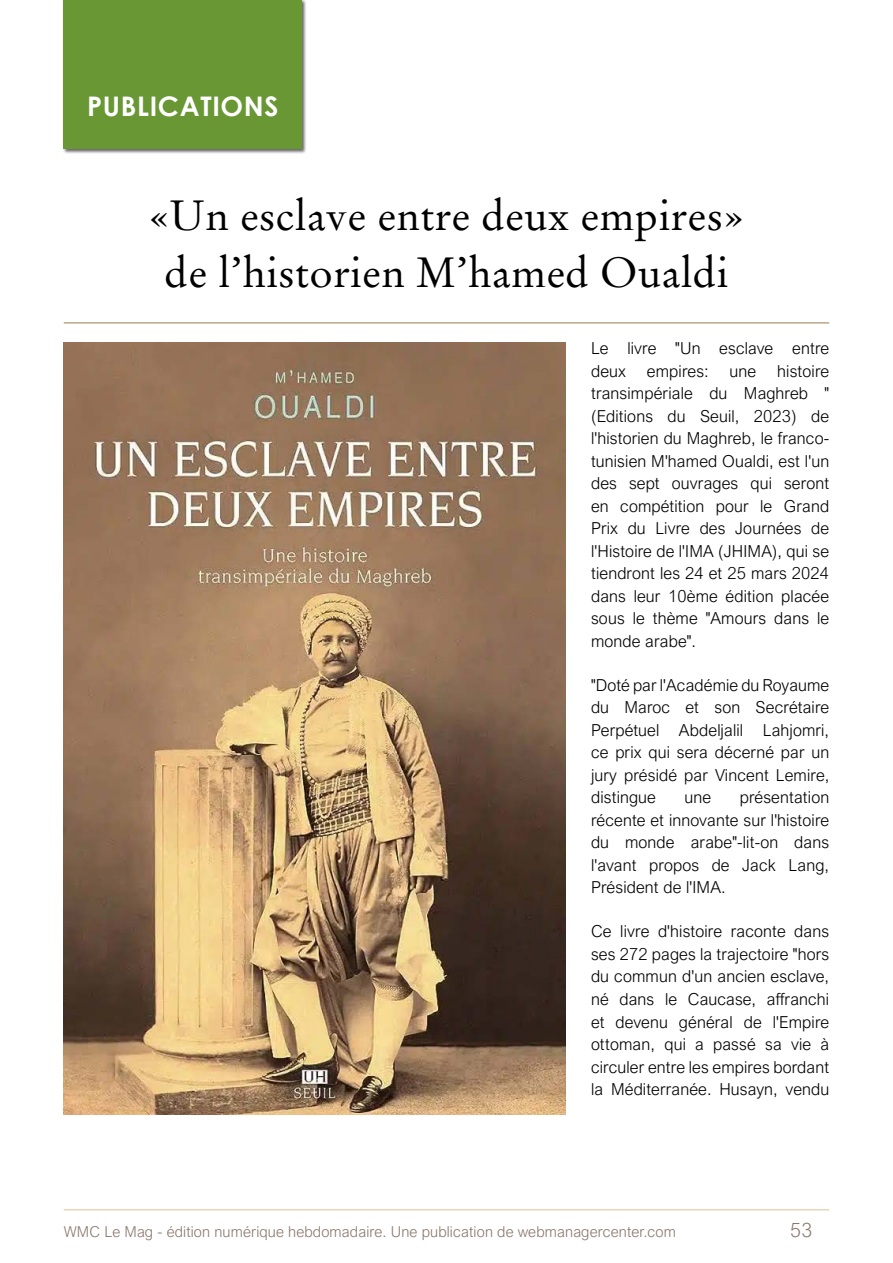
<style>
.page{position:relative;width:893px;height:1263px;background:#fff}
.page>*{position:absolute;margin:0;border:0;box-sizing:border-box;transform-origin:0 0}
.t1{font:42px/57px "Stempel Garamond W04";letter-spacing:.01em;color:#000;text-align:center}
.t2{font:700 27px "Century Gothic";letter-spacing:.025em;color:#fff}
.t3{font:300 19.5px "Arial Nova W07";color:#8b776e}
.t4{font:300 16.5px/22.5px "Arial Nova";letter-spacing:.01em;color:#000;text-align:justify}
.t5{font:300 15px "Arial Nova W07";letter-spacing:.01em;color:#8b776e}
</style>
<div class="page">
<hr style="left:64px;top:1209px;width:765px;height:1px;background:#e0cda9">
<div style="left:63px;top:0;width:244px;height:154px;background:#000;opacity:.6"></div>
<div style="left:64px;top:0;width:238px;height:149px;background:#699734"></div>
<hr style="left:64px;top:322px;width:765px;height:2px;background:#b7a886">
<img style="left:64px;top:342px;width:502px;height:772px">
<h2 class="t2" style="left:87px;top:86px;width:193px">PUBLICATIONS</h2>
<h1 class="t1" style="left:149px;top:186px;width:597px">«Un esclave entre deux empires» de l’historien M’hamed Oualdi</h1>
<p class="t4" style="left:591px;top:337px;width:240px">Le livre "Un esclave entre deux</p>
<p class="t4" style="left:591px;top:359px;width:240px;text-indent:186px">histoire transimpériale du Maghreb " (Editions du Seuil, 2023) de l'historien du Maghreb, le franco&shy;tunisien M'hamed Oualdi, est l'un des sept ouvrages qui seront en compétition pour le Grand Prix du Livre des Journées de l'Histoire de l'IMA (JHIMA), qui se tiendront les 24 et 25 mars 2024 dans leur 10ème édition placée sous le thème "Amours dans le monde arabe".</p>
<p class="t4" style="left:591px;top:674px;width:240px">"Doté par l'Académie du Royaume du Maroc et son Secrétaire Perpétuel Abdeljalil Lahjomri, ce prix qui sera décerné par un jury présidé par Vincent Lemire, distingue</p>
<p class="t4" style="left:647px;top:359px;width:63px">empires:</p>
<p class="t4" style="left:730px;top:359px;width:28px">une</p>
<p class="t4" style="left:591px;top:786px;width:240px;text-indent:149px">présentation récente et innovante sur l'histoire du monde arabe"-lit-on dans l'avant propos de Jack Lang, Président de l'IMA.</p>
<p class="t4" style="left:591px;top:920px;width:240px">Ce livre d'histoire raconte dans ses 272 pages la trajectoire "hors du commun d'un ancien esclave, né dans le Caucase, affranchi et devenu général de l'Empire ottoman, qui a passé sa vie à circuler entre les empires bordant la Méditerranée. Husayn, vendu</p>
<p class="t4" style="left:684px;top:786px;width:28px">une</p>
<p class="t5" style="left:64px;top:1223px;width:614px">WMC Le Mag - édition numérique hebdomadaire. Une publication de webmanagercenter.com</p>
<p class="t3" style="left:790px;top:1219px;width:23px">53</p>
</div>
